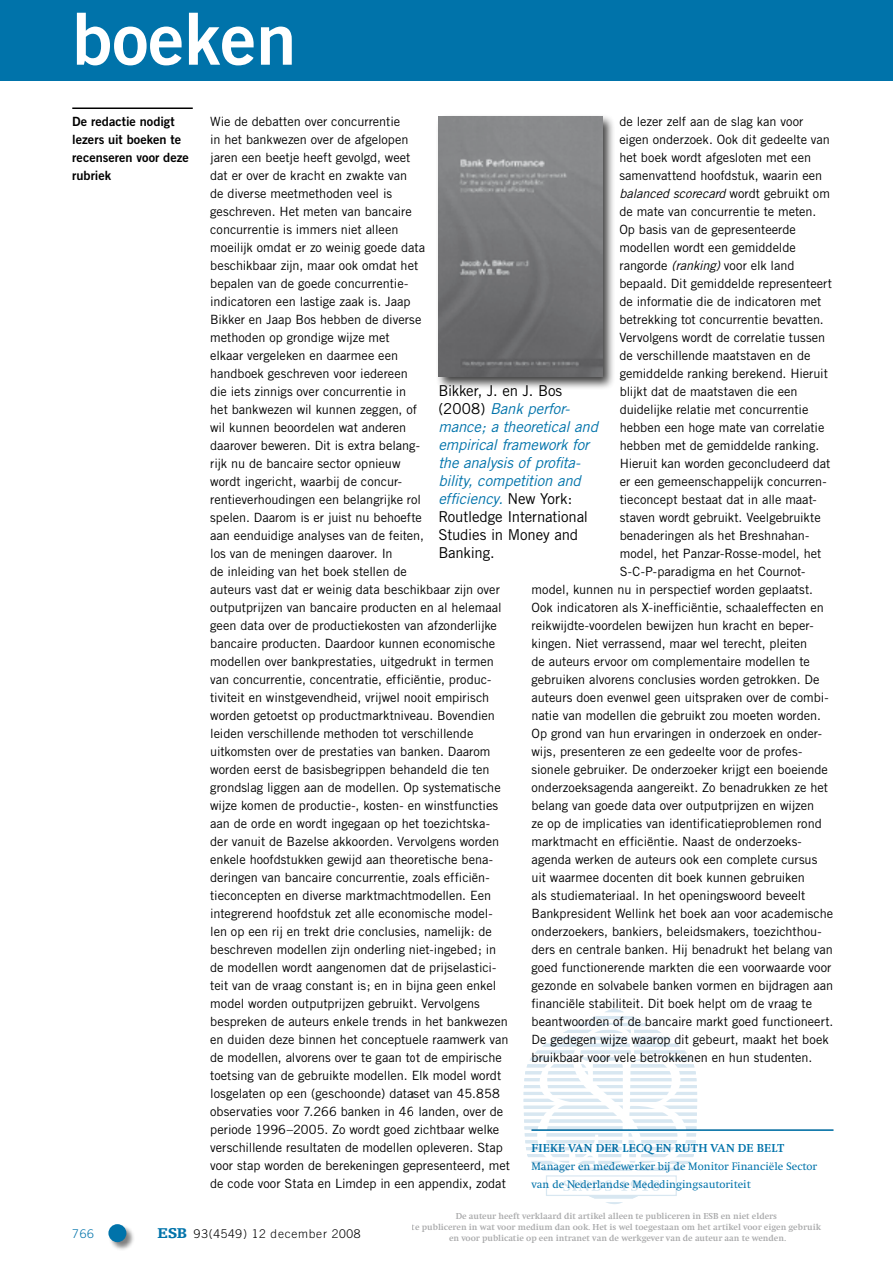
<style>
.page{position:relative;width:893px;height:1263px;background:#fff}
.page>*{position:absolute;margin:0;border:0;box-sizing:border-box;transform-origin:0 0}
.t1{font:72px "Trade Gothic Bold Two";color:#fff}
.t2{font:italic 15px/18px "Trade Gothic";letter-spacing:-.015em;color:#0073aa}
.t3{font:12.75px/18px "Trade Gothic";color:#000}
.t4{font:12.75px/18px "Trade Gothic Bold Two";color:#000}
.t5{font:italic 12.75px "Trade Gothic";letter-spacing:-.005em;color:#000}
.t6{font:700 12px "Swift";letter-spacing:.02em;color:#0073aa}
.t7{font:300 12px "Trade Gothic";letter-spacing:.06em;color:#000}
.t8{font:300 12px "Trade Gothic";color:#0073aa}
.t9{font:11.25px/18px "Swift";color:#0073aa}
.t10{font:700 9px/10.8px "Swift";color:#707173;text-align:center}
.s1{font-style:normal}
.s2{font-style:italic}
.s3{font-style:normal;color:#000}
.s4{font-family:"Egyptienne F";font-weight:900;font-size:15px;color:#0073aa}
</style>
<div class="page">
<div style="left:108px;top:1224px;width:27px;height:27px;background:#000;opacity:.5"></div>
<div style="left:108px;top:1224px;width:18px;height:18px;background:#0073aa;border-radius:50%"></div>
<div style="left:0;top:0;width:893px;height:81px;background:#0073aa"></div>
<div style="left:435px;top:113px;width:180px;height:277px;background:#000;opacity:.75"></div>
<img style="left:438px;top:117px;width:164px;height:260px">
<hr style="left:531px;top:1129px;width:302px;height:2px;background:#0073aa">
<hr style="left:72px;top:107px;width:121px;height:2px;background:#000">
<svg style="left:523px;top:1008px;width:185px;height:196px"></svg>
<h1 class="t1" style="left:72px;top:-6px;width:226px">boeken</h1>
<p class="t4" style="left:72px;top:112px;width:118px">De redactie nodigt lezers uit boeken te recenseren voor deze rubriek</p>
<p class="t3" style="left:210px;top:112px;width:301px">Wie de debatten over concurrentie<br>in het bankwezen over de afgelopen<br>jaren een beetje heeft gevolgd, weet<br>dat er over de kracht en zwakte van<br>de diverse meetmethoden veel is<br>geschreven. Het meten van bancaire<br>concurrentie is immers niet alleen<br>moeilijk omdat er zo weinig goede data<br>beschikbaar zijn, maar ook omdat het<br>bepalen van de goede concurrentie-<br>indicatoren een lastige zaak is. Jaap<br>Bikker en Jaap Bos hebben de diverse<br>methoden op grondige wijze met<br>elkaar vergeleken en daarmee een<br>handboek geschreven voor iedereen<br>die iets zinnigs over concurrentie in<br>het bankwezen wil kunnen zeggen, of<br>wil kunnen beoordelen wat anderen<br>daarover beweren. Dit is extra belang-<br>rijk nu de bancaire sector opnieuw<br>wordt ingericht, waarbij de concur&shy;rentieverhoudingen een belangrijke rol<br>spelen. Daarom is er juist nu behoefte<br>aan eenduidige analyses van de feiten,<br>los van de meningen daarover. In<br>de inleiding van het boek stellen de<br>auteurs vast dat er weinig data beschikbaar zijn over outputprijzen van bancaire producten en al helemaal geen data over de productiekosten van afzonderlijke bancaire producten. Daardoor kunnen economische modellen over bankprestaties, uitgedrukt in termen van concurrentie, concentratie, efficiëntie, produc&shy;tiviteit en winstgevendheid, vrijwel nooit empirisch worden getoetst op productmarktniveau. Bovendien leiden verschillende methoden tot verschillende uitkomsten over de prestaties van banken. Daarom worden eerst de basisbegrippen behandeld die ten grondslag liggen aan de modellen. Op systematische wijze komen de productie-, kosten- en winstfuncties aan de orde en wordt ingegaan op het toezichtska&shy;der vanuit de Bazelse akkoorden. Vervolgens worden enkele hoofdstukken gewijd aan theoretische bena&shy;deringen van bancaire concurrentie, zoals efficiën&shy;tieconcepten en diverse marktmachtmodellen. Een integrerend hoofdstuk zet alle economische model&shy;len op een rij en trekt drie conclusies, namelijk: de beschreven modellen zijn onderling niet-ingebed; in de modellen wordt aangenomen dat de prijselastici&shy;teit van de vraag constant is; en in bijna geen enkel model worden outputprijzen gebruikt. Vervolgens bespreken de auteurs enkele trends in het bankwezen en duiden deze binnen het conceptuele raamwerk van de modellen, alvorens over te gaan tot de empirische toetsing van de gebruikte modellen. Elk model wordt losgelaten op een (geschoonde) dataset van 45.858 observaties voor 7.266 banken in 46 landen, over de periode 1996–2005. Zo wordt goed zichtbaar welke verschillende resultaten de modellen opleveren. Stap voor stap worden de berekeningen gepresenteerd, met de code voor Stata en Limdep in een appendix, zodat</p>
<p class="t3" style="left:619px;top:112px;width:186px">de lezer zelf aan de slag kan voor</p>
<p class="t3" style="left:619px;top:130px;width:212px">eigen onderzoek. Ook dit gedeelte van</p>
<p class="t3" style="left:619px;top:148px;width:193px">het boek wordt afgesloten met een</p>
<p class="t3" style="left:619px;top:166px;width:204px">samenvattend hoofdstuk, waarin een</p>
<p class="t5" style="left:619px;top:186px;width:212px">balanced scorecard <span class="s1">wordt gebruikt om</span></p>
<p class="t3" style="left:619px;top:202px;width:199px">de mate van concurrentie te meten.</p>
<p class="t3" style="left:619px;top:220px;width:178px">Op basis van de gepresenteerde</p>
<p class="t3" style="left:619px;top:238px;width:178px">modellen wordt een gemiddelde</p>
<p class="t3" style="left:619px;top:256px;width:177px">rangorde <span class="s2">(ranking)</span> voor elk land</p>
<p class="t3" style="left:619px;top:274px;width:214px">bepaald. Dit gemiddelde representeert</p>
<p class="t3" style="left:619px;top:292px;width:203px">de informatie die de indicatoren met</p>
<p class="t3" style="left:619px;top:310px;width:206px">betrekking tot concurrentie bevatten.</p>
<p class="t3" style="left:619px;top:328px;width:207px">Vervolgens wordt de correlatie tussen</p>
<p class="t3" style="left:619px;top:346px;width:193px">de verschillende maatstaven en de</p>
<p class="t3" style="left:620px;top:364px;width:210px">gemiddelde ranking berekend. Hieruit</p>
<p class="t3" style="left:620px;top:382px;width:179px">blijkt dat de maatstaven die een</p>
<p class="t3" style="left:620px;top:400px;width:190px">duidelijke relatie met concurrentie</p>
<p class="t3" style="left:620px;top:418px;width:206px">hebben een hoge mate van correlatie</p>
<p class="t3" style="left:620px;top:436px;width:201px">hebben met de gemiddelde ranking.</p>
<p class="t3" style="left:620px;top:454px;width:212px">Hieruit kan worden geconcludeerd dat</p>
<p class="t3" style="left:620px;top:472px;width:208px">er een gemeenschappelijk concurren-</p>
<p class="t3" style="left:620px;top:490px;width:199px">tieconcept bestaat dat in alle maat-</p>
<p class="t3" style="left:620px;top:508px;width:202px">staven wordt gebruikt. Veelgebruikte</p>
<p class="t3" style="left:620px;top:526px;width:191px">benaderingen als het Breshnahan-</p>
<p class="t3" style="left:620px;top:544px;width:203px">model, het Panzar-Rosse-model, het</p>
<p class="t3" style="left:620px;top:562px;width:187px">S-C-P-paradigma en het Cournot-</p>
<p class="t3" style="left:531px;top:580px;width:283px">model, kunnen nu in perspectief worden geplaatst.</p>
<p class="t3" style="left:531px;top:598px;width:294px">Ook indicatoren als X-inefficiëntie, schaaleffecten en</p>
<p class="t3" style="left:531px;top:616px;width:284px">reikwijdte-voordelen bewijzen hun kracht en beper-</p>
<p class="t3" style="left:531px;top:634px;width:277px">kingen. Niet verrassend, maar wel terecht, pleiten</p>
<p class="t3" style="left:531px;top:652px;width:280px">de auteurs ervoor om complementaire modellen te</p>
<p class="t3" style="left:531px;top:670px;width:290px">gebruiken alvorens conclusies worden getrokken. De</p>
<p class="t3" style="left:531px;top:688px;width:299px">auteurs doen evenwel geen uitspraken over de combi-</p>
<p class="t3" style="left:531px;top:706px;width:291px">natie van modellen die gebruikt zou moeten worden.</p>
<p class="t3" style="left:531px;top:724px;width:292px">Op grond van hun ervaringen in onderzoek en onder-</p>
<p class="t3" style="left:531px;top:742px;width:271px">wijs, presenteren ze een gedeelte voor de profes-</p>
<p class="t3" style="left:531px;top:760px;width:298px">sionele gebruiker. De onderzoeker krijgt een boeiende</p>
<p class="t3" style="left:531px;top:778px;width:298px">onderzoeksagenda aangereikt. Zo benadrukken ze het</p>
<p class="t3" style="left:531px;top:796px;width:284px">belang van goede data over outputprijzen en wijzen</p>
<p class="t3" style="left:531px;top:814px;width:292px">ze op de implicaties van identificatieproblemen rond</p>
<p class="t3" style="left:531px;top:832px;width:271px">marktmacht en efficiëntie. Naast de onderzoeks-</p>
<p class="t3" style="left:531px;top:850px;width:287px">agenda werken de auteurs ook een complete cursus</p>
<p class="t3" style="left:531px;top:868px;width:275px">uit waarmee docenten dit boek kunnen gebruiken</p>
<p class="t3" style="left:531px;top:886px;width:275px">als studiemateriaal. In het openingswoord beveelt</p>
<p class="t3" style="left:531px;top:904px;width:303px">Bankpresident Wellink het boek aan voor academische</p>
<p class="t3" style="left:531px;top:922px;width:292px">onderzoekers, bankiers, beleidsmakers, toezichthou-</p>
<p class="t3" style="left:531px;top:940px;width:303px">ders en centrale banken. Hij benadrukt het belang van</p>
<p class="t3" style="left:531px;top:958px;width:301px">goed functionerende markten die een voorwaarde voor</p>
<p class="t3" style="left:531px;top:976px;width:303px">gezonde en solvabele banken vormen en bijdragen aan</p>
<p class="t3" style="left:531px;top:994px;width:282px">financiële stabiliteit. Dit boek helpt om de vraag te</p>
<p class="t3" style="left:531px;top:1012px;width:303px">beantwoorden of de bancaire markt goed functioneert.</p>
<p class="t3" style="left:531px;top:1030px;width:299px">De gedegen wijze waarop dit gebeurt, maakt het boek</p>
<p class="t3" style="left:531px;top:1048px;width:282px">bruikbaar voor vele betrokkenen en hun studenten.</p>
<p class="t2" style="left:438px;top:381px;width:161px"><span class="s3">Bikker, J. en J. Bos (2008)</span> Bank perfor&shy;mance; a theoretical and empirical framework for the analysis of profita&shy;bility, competition and efficiency. <span class="s3">New York:<br>Routledge International<br>Studies in Money and<br>Banking.</span></p>
<p class="t6" style="left:531px;top:1142px;width:254px">Fieke van der Lecq en Ruth van de Belt</p>
<p class="t9" style="left:531px;top:1158px;width:287px">Manager en medewerker bij de Monitor Financiële Sector van de Nederlandse Mededingingsautoriteit</p>
<p class="t8" style="left:72px;top:1226px;width:23px">766</p>
<p class="t7" style="left:157px;top:1226px;width:205px"><span class="s4">ESB</span> 93(4549) 12 december 2008</p>
<p class="t10" style="left:412px;top:1211px;width:411px">De auteur heeft verklaard dit artikel alleen te publiceren in ESB en niet elders<br>te publiceren in wat voor medium dan ook. Het is wel toegestaan om het artikel voor eigen gebruik en voor publicatie op een intranet van de werkgever van de auteur aan te wenden.</p>
</div>
